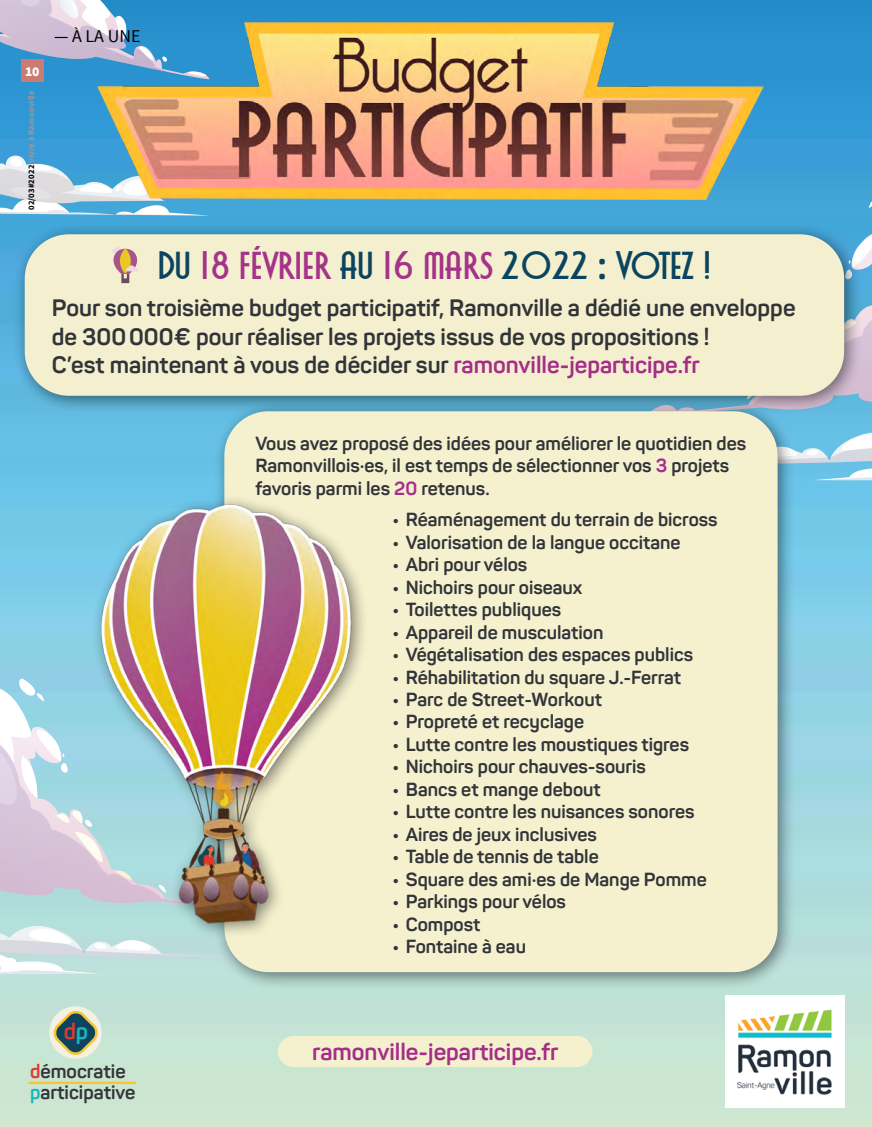
<style>
.page{position:relative;width:872px;height:1127px;background:#fff}
.page>*{position:absolute;margin:0;border:0;box-sizing:border-box;transform-origin:0 0}
.t1{font:700 40.65px "Cavalier";color:#a53389}
.t2{font:700 23.4px/28px "Panton";color:#323439}
.t3{font:700 23.4px "Panton";color:#a52e88}
.t4{font:700 19.2px/20.4px "Panton";color:#33363a}
.t5{font:700 18.75px/22.5px "Panton";color:#323439}
.t6{font:18px "Source Sans Pro";color:#000}
.t7{font:900 13.5px "Source Sans Pro";color:#fff}
.t8{font:700 8.55px "Source Sans Pro";letter-spacing:.02em;color:#9f959e}
.s1{color:#000}
.s2{color:#0b445e}
.s3{font-family:"Panton";color:#0b445e}
.s4{color:#a52e88}
.s5{color:#a53089}
.s6{color:#de3a2e}
.s7{color:#1cb5be}
</style>
<div class="page">
<img style="left:0;top:0;width:872px;height:1127px">
<svg style="left:0;top:0;width:210px;height:79px"></svg>
<svg style="left:0;top:106px;width:269px;height:110px"></svg>
<svg style="left:0;top:658px;width:90px;height:152px"></svg>
<svg style="left:0;top:810px;width:212px;height:164px"></svg>
<svg style="left:0;top:679px;width:68px;height:125px"></svg>
<div style="left:701px;top:180px;width:171px;height:136px;background:#42a6d8"></div>
<svg style="left:869px;top:199px;width:3px;height:9px"></svg>
<svg style="left:862px;top:231px;width:10px;height:48px"></svg>
<svg style="left:795px;top:316px;width:77px;height:164px"></svg>
<div style="left:13px;top:222px;width:849px;height:191px;background:#000;opacity:.5"></div>
<div style="left:25px;top:234px;width:819px;height:162px;background:#f4f0cf;border-radius:44px"></div>
<div style="left:278px;top:1036px;width:314px;height:31px;background:#f5f1cf;border-radius:16px"></div>
<div style="left:212px;top:399px;width:583px;height:591px;background:#000;opacity:.5"></div>
<div style="left:224px;top:411px;width:553px;height:561px;background:#f5f1cf;border-radius:44px"></div>
<hr style="left:29px;top:1081px;width:106px;height:3px;background:#fac330">
<img style="left:725px;top:995px;width:119px;height:113px">
<img style="left:98px;top:23px;width:665px;height:177px">
<img style="left:93px;top:480px;width:270px;height:469px">
<svg style="left:112px;top:247px;width:26px;height:36px"></svg>
<div style="left:21px;top:60px;width:22px;height:22px;background:#cb7b71"></div>
<svg style="left:50px;top:1007px;width:51px;height:51px"></svg>
<p class="t7" style="left:25px;top:62px;width:16px">10</p>
<p class="t8" style="left:26px;top:210px;width:121px;rotate:-90deg"><span class="s1">02/03#2022</span> vivre à Ramonville</p>
<p class="t6" style="left:54px;top:25px;width:88px">— À LA UNE</p>
<h1 class="t1" style="left:158px;top:243px;width:555px"><span class="s2">DU</span> 18 FÉVRIER <span class="s2">AU</span> 16 MARS <span class="s2">2022</span> <span class="s3">:</span> <span class="s2">VOTEZ !</span></h1>
<p class="t2" style="left:52px;top:294px;width:745px">Pour son troisième budget participatif, Ramonville a dédié une enveloppe de 300000€ pour réaliser les projets issus de vos propositions !<br>C’est maintenant à vous de décider sur <span class="s4">ramonville-jeparticipe.fr</span></p>
<p class="t5" style="left:255px;top:432px;width:492px">Vous avez proposé des idées pour améliorer le quotidien des<br>Ramonvillois·es, il est temps de sélectionner vos <span class="s5">3</span> projets favoris parmi les <span class="s5">20</span> retenus.</p>
<p class="t5" style="left:392px;top:508px;width:327px">• Réaménagement du terrain de bicross</p>
<p class="t5" style="left:392px;top:531px;width:289px">• Valorisation de la langue occitane</p>
<p class="t5" style="left:392px;top:553px;width:136px">• Abri pour vélos</p>
<p class="t5" style="left:392px;top:575px;width:191px">• Nichoirs pour oiseaux</p>
<p class="t5" style="left:392px;top:598px;width:170px">• Toilettes publiques</p>
<p class="t5" style="left:392px;top:620px;width:212px">• Appareil de musculation</p>
<p class="t5" style="left:392px;top:643px;width:302px">• Végétalisation des espaces publics</p>
<p class="t5" style="left:392px;top:665px;width:290px">• Réhabilitation du square J.-Ferrat</p>
<p class="t5" style="left:392px;top:688px;width:211px">• Parc de Street-Workout</p>
<p class="t5" style="left:392px;top:710px;width:193px">• Propreté et recyclage</p>
<p class="t5" style="left:392px;top:733px;width:298px">• Lutte contre les moustiques tigres</p>
<p class="t5" style="left:392px;top:755px;width:255px">• Nichoirs pour chauves-souris</p>
<p class="t5" style="left:392px;top:778px;width:210px">• Bancs et mange debout</p>
<p class="t5" style="left:392px;top:800px;width:303px">• Lutte contre les nuisances sonores</p>
<p class="t5" style="left:392px;top:823px;width:206px">• Aires de jeux inclusives</p>
<p class="t5" style="left:392px;top:845px;width:208px">• Table de tennis de table</p>
<p class="t5" style="left:392px;top:868px;width:316px">• Square des ami·es de Mange Pomme</p>
<p class="t5" style="left:392px;top:890px;width:175px">• Parkings pour vélos</p>
<p class="t5" style="left:392px;top:913px;width:89px">• Compost</p>
<p class="t5" style="left:392px;top:935px;width:135px">• Fontaine à eau</p>
<p class="t4" style="left:30px;top:1061px;width:107px"><span class="s6">d</span>émocratie <span class="s7">p</span>articipative</p>
<p class="t3" style="left:312px;top:1037px;width:248px">ramonville-jeparticipe.fr</p>
</div>
